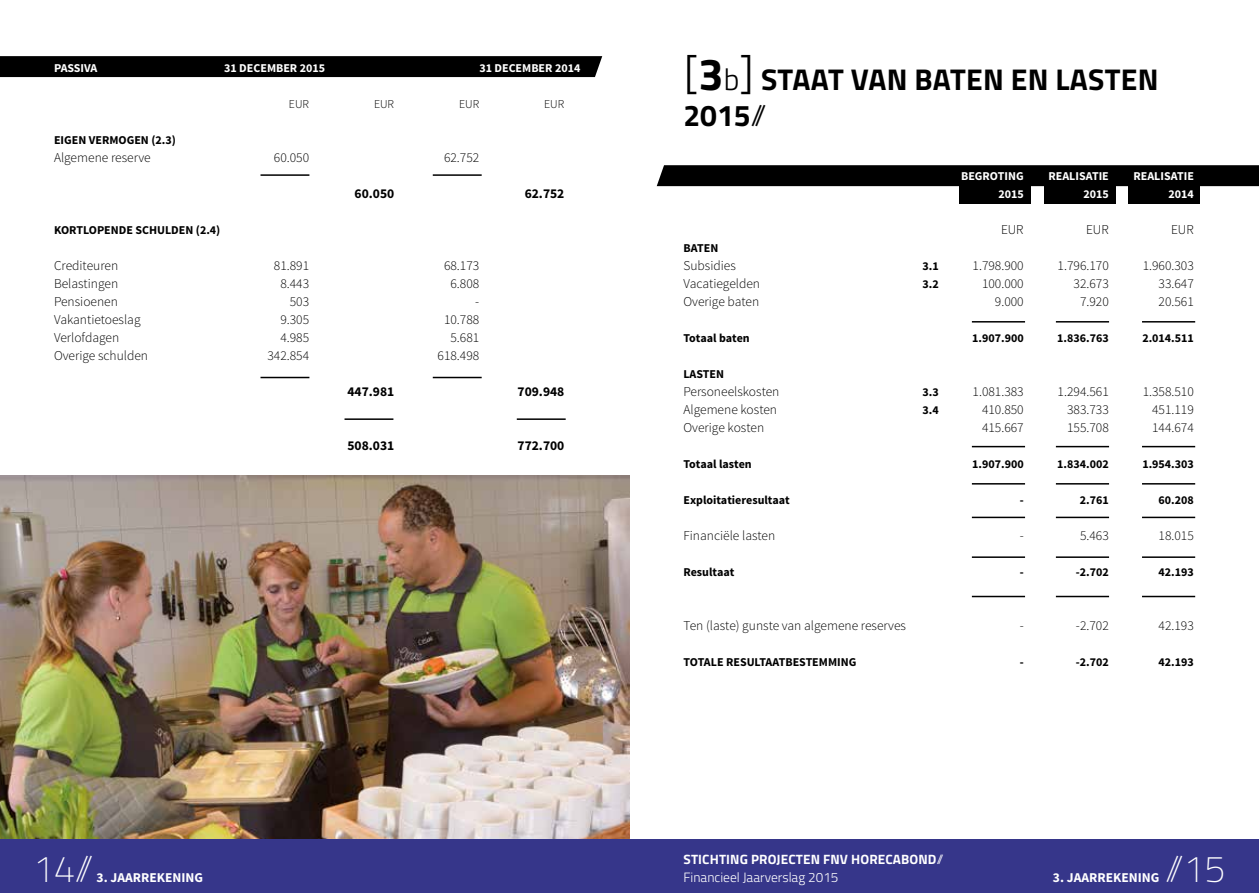
<style>
.page{position:relative;width:1259px;height:893px;background:#fff}
.page>*{position:absolute;margin:0;border:0;box-sizing:border-box;transform-origin:0 0}
.t1{font:100 37.5px "Titillium";color:#fff}
.t2{font:700 30px/36px "Titillium";letter-spacing:.01em;color:#000}
.t3{font:300 13.5px "Source Sans Pro";color:#000}
.t4{font:700 13.5px "Source Sans Pro";color:#000}
.t5{font:700 13.5px "Titillium";letter-spacing:.01em;color:#fff}
.t6{font:700 13.5px "Source Sans Pro";color:#fff}
.t7{font:300 13.5px "Titillium";color:#fff}
.t8{font:700 12px "Source Sans Pro";color:#000}
.t9{font:700 12px "Source Sans Pro";color:#fff}
.t10{font:300 12px "Source Sans Pro";color:#000}
.s1{font-weight:300;font-size:45px}
.s2{font-size:45px}
.s3{font-weight:300}
</style>
<div class="page">
<div style="left:0;top:839px;width:1259px;height:54px;background:#36368a"></div>
<div style="left:960px;top:169px;width:71px;height:34px;background:#000"></div>
<div style="left:1044px;top:169px;width:71px;height:34px;background:#000"></div>
<div style="left:1128px;top:169px;width:71px;height:34px;background:#000"></div>
<div style="left:657px;top:165px;width:602px;height:21px;background:#000"></div>
<div style="left:0;top:56px;width:602px;height:21px;background:#000"></div>
<hr style="left:260px;top:377px;width:49px;height:1px;background:#000">
<hr style="left:260px;top:174px;width:49px;height:2px;background:#000">
<hr style="left:344px;top:418px;width:49px;height:2px;background:#000">
<hr style="left:433px;top:377px;width:49px;height:1px;background:#000">
<hr style="left:433px;top:174px;width:49px;height:2px;background:#000">
<hr style="left:517px;top:418px;width:49px;height:2px;background:#000">
<hr style="left:972px;top:517px;width:53px;height:1px;background:#000">
<hr style="left:972px;top:483px;width:53px;height:2px;background:#000">
<hr style="left:972px;top:556px;width:53px;height:2px;background:#000">
<hr style="left:972px;top:596px;width:53px;height:1px;background:#000">
<hr style="left:972px;top:321px;width:53px;height:2px;background:#000">
<hr style="left:972px;top:446px;width:53px;height:1px;background:#000">
<hr style="left:1056px;top:517px;width:53px;height:1px;background:#000">
<hr style="left:1056px;top:483px;width:53px;height:2px;background:#000">
<hr style="left:1056px;top:556px;width:53px;height:2px;background:#000">
<hr style="left:1056px;top:596px;width:53px;height:1px;background:#000">
<hr style="left:1056px;top:321px;width:53px;height:2px;background:#000">
<hr style="left:1056px;top:446px;width:53px;height:1px;background:#000">
<hr style="left:1142px;top:517px;width:53px;height:1px;background:#000">
<hr style="left:1142px;top:483px;width:53px;height:2px;background:#000">
<hr style="left:1142px;top:556px;width:53px;height:2px;background:#000">
<hr style="left:1142px;top:596px;width:53px;height:1px;background:#000">
<hr style="left:1142px;top:321px;width:53px;height:2px;background:#000">
<hr style="left:1142px;top:446px;width:53px;height:1px;background:#000">
<img style="left:0;top:475px;width:629px;height:364px">
<p class="t9" style="left:54px;top:60px;width:45px">PASSIVA</p>
<p class="t9" style="left:224px;top:60px;width:102px">31 DECEMBER 2015</p>
<p class="t9" style="left:479px;top:60px;width:102px">31 DECEMBER 2014</p>
<p class="t10" style="left:289px;top:97px;width:22px">EUR</p>
<p class="t10" style="left:374px;top:97px;width:22px">EUR</p>
<p class="t10" style="left:459px;top:97px;width:22px">EUR</p>
<p class="t10" style="left:544px;top:97px;width:22px">EUR</p>
<p class="t8" style="left:54px;top:132px;width:123px">EIGEN VERMOGEN (2.3)</p>
<p class="t3" style="left:54px;top:149px;width:98px">Algemene reserve</p>
<p class="t3" style="left:274px;top:149px;width:37px">60.050</p>
<p class="t3" style="left:444px;top:149px;width:37px">62.752</p>
<p class="t4" style="left:354px;top:185px;width:41px">60.050</p>
<p class="t4" style="left:525px;top:185px;width:41px">62.752</p>
<p class="t8" style="left:54px;top:222px;width:168px">KORTLOPENDE SCHULDEN (2.4)</p>
<p class="t3" style="left:54px;top:257px;width:66px">Crediteuren</p>
<p class="t3" style="left:274px;top:257px;width:37px">81.891</p>
<p class="t3" style="left:444px;top:257px;width:37px">68.173</p>
<p class="t3" style="left:54px;top:275px;width:66px">Belastingen</p>
<p class="t3" style="left:280px;top:275px;width:30px">8.443</p>
<p class="t3" style="left:450px;top:275px;width:30px">6.808</p>
<p class="t3" style="left:54px;top:293px;width:65px">Pensioenen</p>
<p class="t3" style="left:290px;top:293px;width:21px">503</p>
<p class="t3" style="left:475px;top:293px;width:6px">-</p>
<p class="t3" style="left:54px;top:311px;width:88px">Vakantietoeslag</p>
<p class="t3" style="left:280px;top:311px;width:30px">9.305</p>
<p class="t3" style="left:444px;top:311px;width:37px">10.788</p>
<p class="t3" style="left:54px;top:329px;width:67px">Verlofdagen</p>
<p class="t3" style="left:280px;top:329px;width:30px">4.985</p>
<p class="t3" style="left:450px;top:329px;width:30px">5.681</p>
<p class="t3" style="left:54px;top:347px;width:96px">Overige schulden</p>
<p class="t3" style="left:267px;top:347px;width:43px">342.854</p>
<p class="t3" style="left:437px;top:347px;width:43px">618.498</p>
<p class="t4" style="left:347px;top:383px;width:48px">447.981</p>
<p class="t4" style="left:517px;top:383px;width:48px">709.948</p>
<p class="t4" style="left:347px;top:437px;width:48px">508.031</p>
<p class="t4" style="left:517px;top:437px;width:48px">772.700</p>
<h2 class="t2" style="left:683px;top:60px;width:476px"><span class="s1">[</span><span class="s2">3</span><span class="s3">b</span><span class="s1">]</span> STAAT VAN BATEN EN LASTEN<br>2015<span class="s3">//</span></h2>
<p class="t9" style="left:961px;top:168px;width:64px">BEGROTING</p>
<p class="t9" style="left:1048px;top:168px;width:62px">REALISATIE</p>
<p class="t9" style="left:1133px;top:168px;width:62px">REALISATIE</p>
<p class="t9" style="left:998px;top:186px;width:27px">2015</p>
<p class="t9" style="left:1083px;top:186px;width:27px">2015</p>
<p class="t9" style="left:1168px;top:186px;width:27px">2014</p>
<p class="t3" style="left:1001px;top:221px;width:24px">EUR</p>
<p class="t3" style="left:1086px;top:221px;width:24px">EUR</p>
<p class="t3" style="left:1171px;top:221px;width:24px">EUR</p>
<p class="t8" style="left:683px;top:240px;width:36px">BATEN</p>
<p class="t3" style="left:683px;top:257px;width:54px">Subsidies</p>
<p class="t8" style="left:922px;top:258px;width:18px">3.1</p>
<p class="t3" style="left:972px;top:257px;width:53px">1.798.900</p>
<p class="t3" style="left:1057px;top:257px;width:53px">1.796.170</p>
<p class="t3" style="left:1142px;top:257px;width:53px">1.960.303</p>
<p class="t3" style="left:683px;top:275px;width:78px">Vacatiegelden</p>
<p class="t8" style="left:922px;top:276px;width:18px">3.2</p>
<p class="t3" style="left:982px;top:275px;width:43px">100.000</p>
<p class="t3" style="left:1073px;top:275px;width:37px">32.673</p>
<p class="t3" style="left:1158px;top:275px;width:37px">33.647</p>
<p class="t3" style="left:683px;top:293px;width:77px">Overige baten</p>
<p class="t3" style="left:995px;top:293px;width:30px">9.000</p>
<p class="t3" style="left:1080px;top:293px;width:30px">7.920</p>
<p class="t3" style="left:1158px;top:293px;width:37px">20.561</p>
<p class="t8" style="left:683px;top:330px;width:68px">Totaal baten</p>
<p class="t8" style="left:972px;top:330px;width:53px">1.907.900</p>
<p class="t8" style="left:1057px;top:330px;width:53px">1.836.763</p>
<p class="t8" style="left:1142px;top:330px;width:53px">2.014.511</p>
<p class="t8" style="left:683px;top:366px;width:42px">LASTEN</p>
<p class="t3" style="left:683px;top:383px;width:97px">Personeelskosten</p>
<p class="t8" style="left:922px;top:384px;width:18px">3.3</p>
<p class="t3" style="left:972px;top:383px;width:53px">1.081.383</p>
<p class="t3" style="left:1057px;top:383px;width:53px">1.294.561</p>
<p class="t3" style="left:1142px;top:383px;width:53px">1.358.510</p>
<p class="t3" style="left:683px;top:401px;width:95px">Algemene kosten</p>
<p class="t8" style="left:922px;top:402px;width:18px">3.4</p>
<p class="t3" style="left:982px;top:401px;width:43px">410.850</p>
<p class="t3" style="left:1067px;top:401px;width:43px">383.733</p>
<p class="t3" style="left:1152px;top:401px;width:43px">451.119</p>
<p class="t3" style="left:683px;top:419px;width:82px">Overige kosten</p>
<p class="t3" style="left:982px;top:419px;width:43px">415.667</p>
<p class="t3" style="left:1067px;top:419px;width:43px">155.708</p>
<p class="t3" style="left:1152px;top:419px;width:43px">144.674</p>
<p class="t8" style="left:683px;top:456px;width:70px">Totaal lasten</p>
<p class="t8" style="left:972px;top:456px;width:53px">1.907.900</p>
<p class="t8" style="left:1057px;top:456px;width:53px">1.834.002</p>
<p class="t8" style="left:1142px;top:456px;width:53px">1.954.303</p>
<p class="t8" style="left:683px;top:492px;width:108px">Exploitatieresultaat</p>
<p class="t8" style="left:1019px;top:492px;width:5px">-</p>
<p class="t8" style="left:1080px;top:492px;width:30px">2.761</p>
<p class="t8" style="left:1158px;top:492px;width:37px">60.208</p>
<p class="t3" style="left:683px;top:527px;width:93px">Financiële lasten</p>
<p class="t3" style="left:1019px;top:527px;width:6px">-</p>
<p class="t3" style="left:1080px;top:527px;width:30px">5.463</p>
<p class="t3" style="left:1158px;top:527px;width:37px">18.015</p>
<p class="t8" style="left:683px;top:564px;width:52px">Resultaat</p>
<p class="t8" style="left:1019px;top:564px;width:5px">-</p>
<p class="t8" style="left:1076px;top:564px;width:34px">-2.702</p>
<p class="t8" style="left:1158px;top:564px;width:37px">42.193</p>
<p class="t3" style="left:683px;top:617px;width:224px">Ten (laste) gunste van algemene reserves</p>
<p class="t3" style="left:1019px;top:617px;width:6px">-</p>
<p class="t3" style="left:1076px;top:617px;width:34px">-2.702</p>
<p class="t3" style="left:1158px;top:617px;width:37px">42.193</p>
<p class="t8" style="left:683px;top:654px;width:174px">TOTALE RESULTAATBESTEMMING</p>
<p class="t8" style="left:1019px;top:654px;width:5px">-</p>
<p class="t8" style="left:1076px;top:654px;width:34px">-2.702</p>
<p class="t8" style="left:1158px;top:654px;width:37px">42.193</p>
<p class="t5" style="left:683px;top:849px;width:262px">STICHTING PROJECTEN FNV HORECABOND<span class="s3">//</span></p>
<h1 class="t1" style="left:33px;top:842px;width:62px">14//</h1>
<h1 class="t1" style="left:1165px;top:842px;width:62px">//15</h1>
<p class="t6" style="left:97px;top:869px;width:108px">3. JAARREKENING</p>
<p class="t7" style="left:683px;top:867px;width:156px">Financieel Jaarverslag 2015</p>
<p class="t6" style="left:1053px;top:869px;width:108px">3. JAARREKENING</p>
</div>
